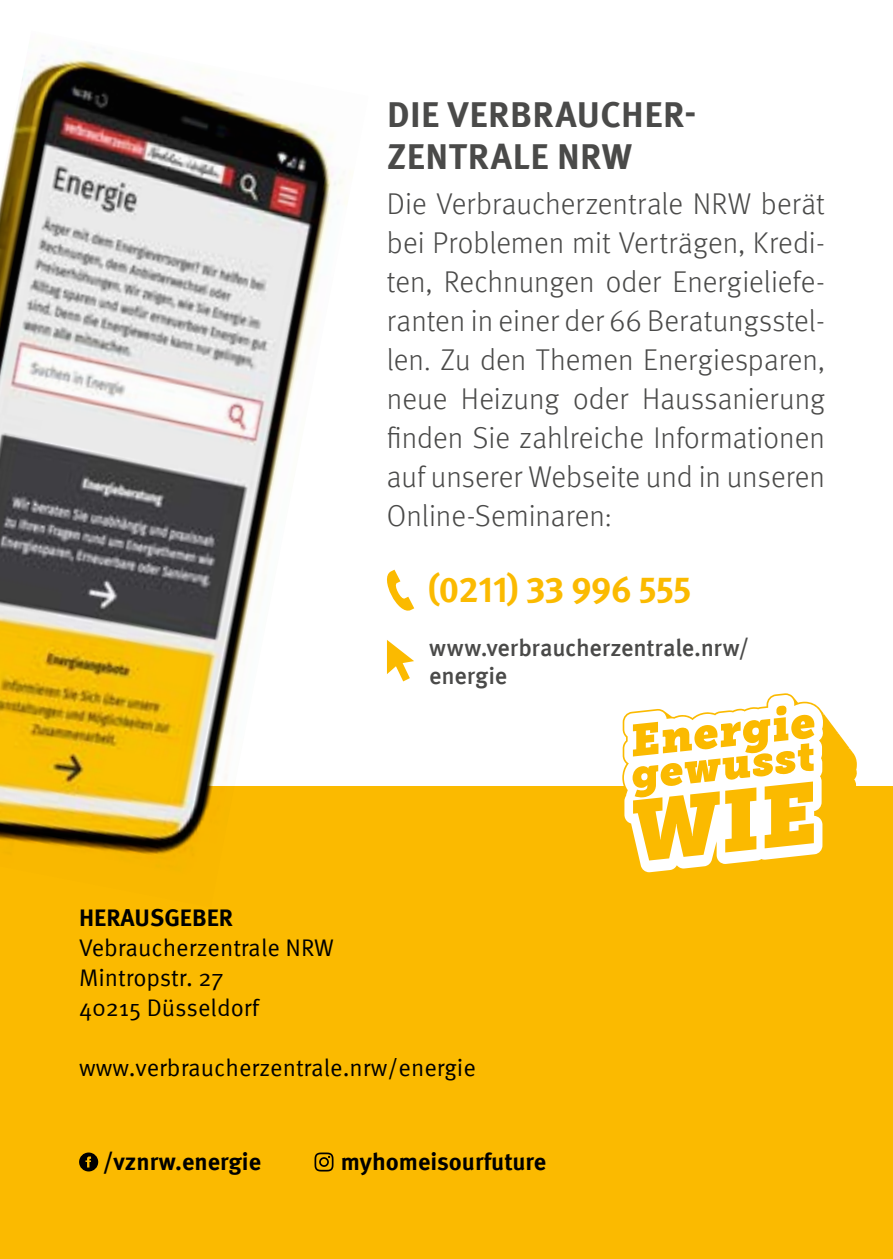
<style>
.page{position:relative;width:893px;height:1259px;background:#fff}
.page>*{position:absolute;margin:0;border:0;box-sizing:border-box;transform-origin:0 0}
.Begriff_Headline{font:700 36px "Meta Pro";letter-spacing:.01em;color:#4a4a49}
.t1{font:700 36px "Meta Pro";letter-spacing:-.015em;color:#fbba00}
.t2{font:300 30px/39px "Meta Pro";color:#4a4a49;text-align:justify}
.t3{font:24px "Meta Pro";color:#000}
.t4{font:700 24px "Meta Pro";color:#000}
.t5{font:500 24px "Meta Pro";letter-spacing:-.01em;color:#4a4a49}
</style>
<div class="page">
<div style="left:0;top:786px;width:893px;height:473px;background:#fbba00"></div>
<svg style="left:79px;top:1152px;width:19px;height:20px"></svg>
<svg style="left:314px;top:1152px;width:19px;height:19px"></svg>
<svg style="left:387px;top:569px;width:27px;height:42px"></svg>
<svg style="left:387px;top:640px;width:27px;height:41px"></svg>
<img style="left:0;top:52px;width:348px;height:803px">
<svg style="left:624px;top:695px;width:232px;height:178px"></svg>
<p class="Begriff_Headline" style="left:387px;top:87px;width:311px">DIE VERBRAUCHER-</p>
<p class="Begriff_Headline" style="left:387px;top:129px;width:247px">ZENTRALE NRW</p>
<p class="t2" style="left:387px;top:183px;width:439px">Die Verbraucherzentrale NRW berät bei Problemen mit Verträgen, Kredi&shy;ten, Rechnungen oder Energieliefe&shy;ranten in einer der 66 Beratungsstel&shy;len. Zu den Themen Energiesparen, neue Heizung oder Haussanierung finden Sie zahlreiche Informationen auf unserer Webseite und in unseren Online-Seminaren:</p>
<p class="t1" style="left:428px;top:562px;width:265px">(0211) 33 996 555</p>
<p class="t5" style="left:429px;top:629px;width:322px">www.verbraucherzentrale.nrw/</p>
<p class="t5" style="left:429px;top:657px;width:80px">energie</p>
<p class="t4" style="left:79px;top:898px;width:156px">HERAUSGEBER</p>
<p class="t3" style="left:79px;top:929px;width:256px">Vebraucherzentrale NRW</p>
<p class="t3" style="left:79px;top:959px;width:146px">Mintropstr. 27</p>
<p class="t3" style="left:79px;top:989px;width:182px">40215 Düsseldorf</p>
<p class="t3" style="left:79px;top:1049px;width:398px">www.verbraucherzentrale.nrw/energie</p>
<p class="t4" style="left:103px;top:1143px;width:160px">/vznrw.energie</p>
<p class="t4" style="left:341px;top:1143px;width:207px">myhomeisourfuture</p>
</div>
